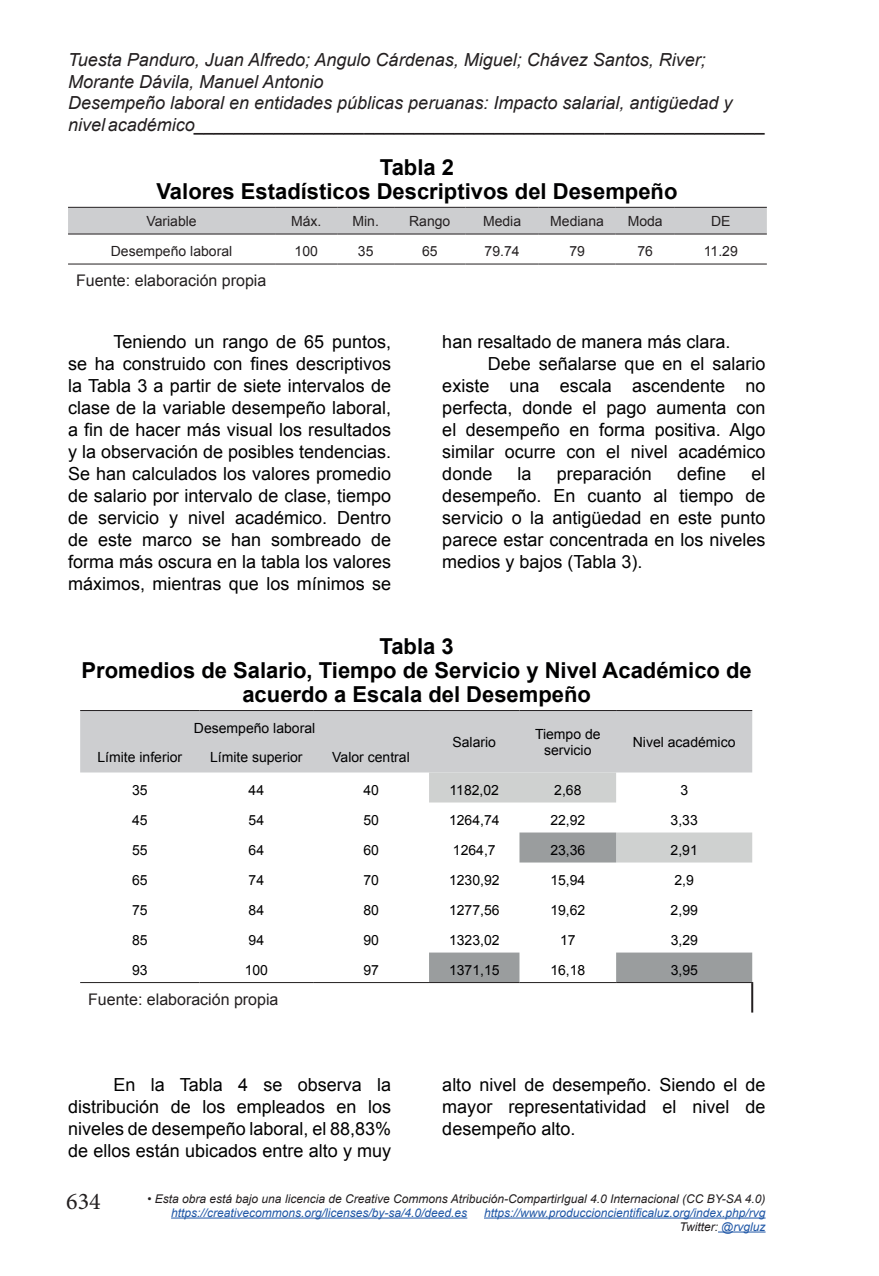
<style>
.page{position:relative;width:879px;height:1276px;background:#fff}
.page>*{position:absolute;margin:0;border:0;box-sizing:border-box;transform-origin:0 0}
.t1{font:24px "Minion Pro";color:#231f20}
.t2{font:700 22px/24px "Arial";color:#000001;text-align:center}
.t3{font:18px/22px "Arial";color:#000001;text-align:justify}
.t4{font:italic 18px/21.6px "Arial";color:#231f20}
.t5{font:16px "Arial";color:#231f20}
.t6{font:14px/16px "Arial";color:#000001;text-align:center}
.t7{font:14px "Arial";color:#231f20}
.t8{font:italic 12px/14px "Arial";color:#1e56a6;text-align:right}
.t9{font:italic 12px "Arial";color:#231f20}
.s1{color:#231f20}
</style>
<div class="page">
<hr style="left:171px;top:1217px;width:296px;height:1px;background:#1e56a6">
<hr style="left:484px;top:1217px;width:281px;height:1px;background:#1e56a6">
<hr style="left:718px;top:1231px;width:47px;height:1px;background:#1e56a6">
<div style="left:68px;top:208px;width:699px;height:25px;background:#cdced0"></div>
<hr style="left:68px;top:207px;width:207px;height:1px;background:#231f20">
<hr style="left:275px;top:207px;width:62px;height:1px;background:#231f20">
<hr style="left:337px;top:207px;width:57px;height:1px;background:#231f20">
<hr style="left:394px;top:207px;width:71px;height:1px;background:#231f20">
<hr style="left:465px;top:207px;width:74px;height:1px;background:#231f20">
<hr style="left:539px;top:207px;width:76px;height:1px;background:#231f20">
<hr style="left:615px;top:207px;width:60px;height:1px;background:#231f20">
<hr style="left:675px;top:207px;width:92px;height:1px;background:#231f20">
<hr style="left:68px;top:233px;width:207px;height:1px;background:#231f20">
<hr style="left:275px;top:233px;width:62px;height:1px;background:#231f20">
<hr style="left:337px;top:233px;width:57px;height:1px;background:#231f20">
<hr style="left:394px;top:233px;width:71px;height:1px;background:#231f20">
<hr style="left:465px;top:233px;width:74px;height:1px;background:#231f20">
<hr style="left:539px;top:233px;width:76px;height:1px;background:#231f20">
<hr style="left:615px;top:233px;width:60px;height:1px;background:#231f20">
<hr style="left:675px;top:233px;width:92px;height:1px;background:#231f20">
<hr style="left:68px;top:263px;width:207px;height:1px;background:#231f20">
<hr style="left:275px;top:263px;width:62px;height:1px;background:#231f20">
<hr style="left:337px;top:263px;width:57px;height:1px;background:#231f20">
<hr style="left:394px;top:263px;width:71px;height:1px;background:#231f20">
<hr style="left:465px;top:263px;width:74px;height:1px;background:#231f20">
<hr style="left:539px;top:263px;width:76px;height:1px;background:#231f20">
<hr style="left:615px;top:263px;width:60px;height:1px;background:#231f20">
<hr style="left:675px;top:263px;width:92px;height:1px;background:#231f20">
<svg style="left:80px;top:711px;width:672px;height:92px"></svg>
<svg style="left:429px;top:832px;width:323px;height:150px"></svg>
<hr style="left:751px;top:983px;width:2px;height:29px;background:#231f20">
<hr style="left:80px;top:710px;width:119px;height:1px;background:#231f20">
<hr style="left:199px;top:710px;width:114px;height:1px;background:#231f20">
<hr style="left:313px;top:710px;width:116px;height:1px;background:#231f20">
<hr style="left:429px;top:710px;width:90px;height:1px;background:#231f20">
<hr style="left:519px;top:710px;width:97px;height:1px;background:#231f20">
<hr style="left:616px;top:710px;width:136px;height:1px;background:#231f20">
<hr style="left:199px;top:982px;width:114px;height:1px;background:#231f20">
<hr style="left:313px;top:982px;width:116px;height:1px;background:#231f20">
<hr style="left:429px;top:982px;width:90px;height:1px;background:#231f20">
<hr style="left:519px;top:982px;width:97px;height:1px;background:#231f20">
<hr style="left:616px;top:982px;width:137px;height:1px;background:#231f20">
<hr style="left:80px;top:982px;width:119px;height:1px;background:#231f20">
<p class="t4" style="left:68px;top:49px;width:699px">Tuesta Panduro, Juan Alfredo; Angulo Cárdenas, Miguel; Chávez Santos, River; Morante Dávila, Manuel Antonio<br>Desempeño laboral en entidades públicas peruanas: Impacto salarial, antigüedad y nivel académico_________________________________________________________</p>
<p class="t2" style="left:156px;top:156px;width:522px">Tabla 2<br>Valores Estadísticos Descriptivos del Desempeño</p>
<p class="t7" style="left:146px;top:212px;width:52px">Variable</p>
<p class="t7" style="left:291px;top:212px;width:32px">Máx.</p>
<p class="t7" style="left:352px;top:212px;width:28px">Min.</p>
<p class="t7" style="left:409px;top:212px;width:43px">Rango</p>
<p class="t7" style="left:483px;top:212px;width:40px">Media</p>
<p class="t7" style="left:550px;top:212px;width:55px">Mediana</p>
<p class="t7" style="left:627px;top:212px;width:37px">Moda</p>
<p class="t7" style="left:711px;top:212px;width:21px">DE</p>
<p class="t7" style="left:111px;top:242px;width:123px">Desempeño laboral</p>
<p class="t7" style="left:294px;top:242px;width:25px">100</p>
<p class="t7" style="left:358px;top:242px;width:17px">35</p>
<p class="t7" style="left:422px;top:242px;width:17px">65</p>
<p class="t7" style="left:484px;top:242px;width:37px">79.74</p>
<p class="t7" style="left:569px;top:242px;width:17px">79</p>
<p class="t7" style="left:637px;top:242px;width:17px">76</p>
<p class="t7" style="left:704px;top:242px;width:35px">11.29</p>
<p class="t5" style="left:76px;top:270px;width:192px">Fuente: elaboración propia</p>
<p class="t3" style="left:68px;top:330px;width:325px;text-indent:45px">Teniendo un rango de 65 puntos, se ha construido con fines descriptivos la Tabla 3 a partir de siete intervalos de clase de la variable desempeño laboral, a fin de hacer más visual los resultados y la observación de posibles tendencias.<br>Se han calculados los valores promedio de salario por intervalo de clase, tiempo de servicio y nivel académico. Dentro de este marco se han sombreado de forma más oscura en la tabla los valores máximos, mientras que los mínimos se</p>
<p class="t3" style="left:442px;top:330px;width:290px">han resaltado de manera más clara.</p>
<p class="t3" style="left:488px;top:352px;width:279px">Debe señalarse que en el salario</p>
<p class="t3" style="left:442px;top:374px;width:325px">existe una escala ascendente no</p>
<p class="t3" style="left:442px;top:396px;width:325px">perfecta, donde el pago aumenta con</p>
<p class="t3" style="left:442px;top:418px;width:325px">el desempeño en forma positiva. Algo</p>
<p class="t3" style="left:442px;top:440px;width:325px">similar ocurre con el nivel académico</p>
<p class="t3" style="left:442px;top:462px;width:52px">donde</p>
<p class="t3" style="left:517px;top:462px;width:16px">la</p>
<p class="t3" style="left:557px;top:462px;width:97px">preparación</p>
<p class="t3" style="left:677px;top:462px;width:51px">define</p>
<p class="t3" style="left:442px;top:462px;width:325px;text-indent:309px">el desempeño. En cuanto al tiempo de servicio o la antigüedad en este punto parece estar concentrada en los niveles medios y bajos (Tabla 3).</p>
<p class="t2" style="left:82px;top:635px;width:672px">Tabla 3<br>Promedios de Salario, Tiempo de Servicio y Nivel Académico de acuerdo a Escala del Desempeño</p>
<p class="t6" style="left:194px;top:720px;width:123px">Desempeño laboral</p>
<p class="t6" style="left:452px;top:734px;width:45px">Salario</p>
<p class="t6" style="left:535px;top:726px;width:67px">Tiempo de servicio</p>
<p class="t6" style="left:633px;top:734px;width:104px">Nivel académico</p>
<p class="t6" style="left:97px;top:749px;width:86px">Límite inferior</p>
<p class="t6" style="left:210px;top:749px;width:94px">Límite superior</p>
<p class="t6" style="left:332px;top:749px;width:79px">Valor central</p>
<p class="t6" style="left:132px;top:781px;width:17px">35</p>
<p class="t6" style="left:248px;top:781px;width:17px">44</p>
<p class="t6" style="left:363px;top:781px;width:17px">40</p>
<p class="t6" style="left:449px;top:781px;width:51px">1182,02</p>
<p class="t6" style="left:554px;top:781px;width:29px">2,68</p>
<p class="t6" style="left:680px;top:781px;width:9px">3</p>
<p class="t6" style="left:132px;top:811px;width:17px">45</p>
<p class="t6" style="left:248px;top:811px;width:17px">54</p>
<p class="t6" style="left:363px;top:811px;width:17px">50</p>
<p class="t6" style="left:449px;top:811px;width:52px">1264,74</p>
<p class="t6" style="left:550px;top:811px;width:37px">22,92</p>
<p class="t6" style="left:670px;top:811px;width:29px">3,33</p>
<p class="t6" style="left:132px;top:841px;width:17px">55</p>
<p class="t6" style="left:249px;top:841px;width:17px">64</p>
<p class="t6" style="left:363px;top:841px;width:17px">60</p>
<p class="t6" style="left:453px;top:841px;width:44px">1264,7</p>
<p class="t6" style="left:550px;top:841px;width:37px">23,36</p>
<p class="t6" style="left:670px;top:841px;width:29px">2,91</p>
<p class="t6" style="left:132px;top:872px;width:17px">65</p>
<p class="t6" style="left:249px;top:872px;width:17px">74</p>
<p class="t6" style="left:363px;top:872px;width:17px">70</p>
<p class="t6" style="left:449px;top:872px;width:52px">1230,92</p>
<p class="t6" style="left:550px;top:872px;width:37px">15,94</p>
<p class="t6" style="left:674px;top:872px;width:21px">2,9</p>
<p class="t6" style="left:132px;top:902px;width:17px">75</p>
<p class="t6" style="left:249px;top:902px;width:17px">84</p>
<p class="t6" style="left:363px;top:902px;width:17px">80</p>
<p class="t6" style="left:449px;top:902px;width:52px">1277,56</p>
<p class="t6" style="left:550px;top:902px;width:37px">19,62</p>
<p class="t6" style="left:670px;top:902px;width:29px">2,99</p>
<p class="t6" style="left:132px;top:932px;width:17px">85</p>
<p class="t6" style="left:249px;top:932px;width:17px">94</p>
<p class="t6" style="left:363px;top:932px;width:17px">90</p>
<p class="t6" style="left:449px;top:932px;width:52px">1323,02</p>
<p class="t6" style="left:560px;top:932px;width:17px">17</p>
<p class="t6" style="left:670px;top:932px;width:29px">3,29</p>
<p class="t6" style="left:132px;top:962px;width:17px">93</p>
<p class="t6" style="left:245px;top:962px;width:25px">100</p>
<p class="t6" style="left:363px;top:962px;width:17px">97</p>
<p class="t6" style="left:449px;top:962px;width:52px">1371,15</p>
<p class="t6" style="left:550px;top:962px;width:37px">16,18</p>
<p class="t6" style="left:670px;top:962px;width:29px">3,95</p>
<p class="t5" style="left:88px;top:988px;width:192px">Fuente: elaboración propia</p>
<p class="t3" style="left:68px;top:1073px;width:325px;text-indent:45px">En la Tabla 4 se observa la distribución de los empleados en los niveles de desempeño laboral, el 88,83% de ellos están ubicados entre alto y muy</p>
<p class="t3" style="left:442px;top:1073px;width:325px">alto nivel de desempeño. Siendo el de mayor representatividad el nivel de desempeño alto.</p>
<h1 class="t1" style="left:66px;top:1185px;width:36px">634</h1>
<p class="t9" style="left:147px;top:1190px;width:620px">• Esta obra está bajo una licencia de Creative Commons Atribución-CompartirIgual 4.0 Internacional (CC BY-SA 4.0)</p>
<p class="t8" style="left:171px;top:1205px;width:298px">https://creativecommons.org/licenses/by-sa/4.0/deed.es</p>
<p class="t8" style="left:484px;top:1205px;width:283px">https://www.produccioncientificaluz.org/index.php/rvg<br><span class="s1">Twitter:</span> @rvgluz</p>
</div>
